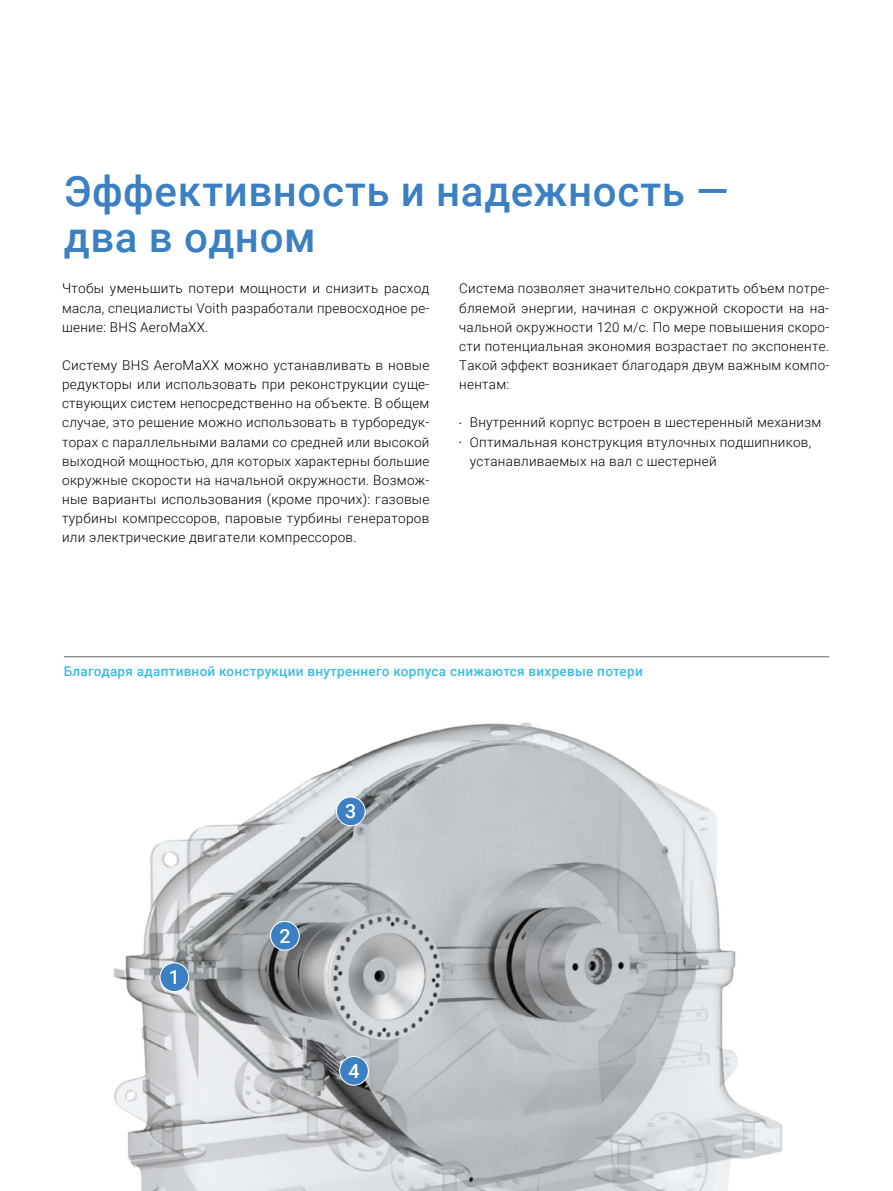
<style>
.page{position:relative;width:893px;height:1191px;background:#fff}
.page>*{position:absolute;margin:0;border:0;box-sizing:border-box;transform-origin:0 0}
.t1{font:500 42px/46.2px "Roboto";letter-spacing:.015em;color:#3b80c2}
.t2{font:500 19.5px "Roboto";color:#fff}
.t3{font:300 13.5px/19.2px "Roboto";letter-spacing:.02em;color:#000;text-align:justify}
.t4{font:500 13.5px "Roboto";letter-spacing:.02em;color:#37bde0}
.s1{font-size:7.5px}
</style>
<div class="page">
<img style="left:114px;top:722px;width:669px;height:469px">
<div style="left:160px;top:963px;width:29px;height:28px;background:#3b80c2;border-radius:50%"></div>
<div style="left:159px;top:962px;width:30px;height:30px;border:1px solid #fff;border-radius:50%"></div>
<div style="left:271px;top:921px;width:28px;height:29px;background:#3b80c2;border-radius:50%"></div>
<div style="left:270px;top:921px;width:30px;height:29px;border:1px solid #fff;border-radius:50%"></div>
<div style="left:336px;top:797px;width:29px;height:28px;background:#3b80c2;border-radius:50%"></div>
<div style="left:336px;top:796px;width:30px;height:30px;border:1px solid #fff;border-radius:50%"></div>
<div style="left:340px;top:1056px;width:28px;height:29px;background:#3b80c2;border-radius:50%"></div>
<div style="left:339px;top:1056px;width:30px;height:29px;border:1px solid #fff;border-radius:50%"></div>
<hr style="left:64px;top:656px;width:765px;height:1px;background:#68676c">
<h1 class="t1" style="left:64px;top:166px;width:666px">Эффективность и надежность — два в одном</h1>
<p class="t3" style="left:459px;top:278px;width:371px">Система позволяет значительно сократить объем потре&shy;бляемой энергии, начиная с окружной скорости на на&shy;чальной окружности 120 м/с. По мере повышения скоро&shy;сти потенциальная экономия возрастает по экспоненте.<br>Такой эффект возникает благодаря двум важным компо&shy;нентам:</p>
<p class="t3" style="left:459px;top:412px;width:364px"><span class="s1">•</span> Внутренний корпус встроен в шестеренный механизм</p>
<p class="t3" style="left:470px;top:432px;width:343px;text-indent:-11px"><span class="s1">•</span> Оптимальная конструкция втулочных подшипников, устанавливаемых на вал с шестерней</p>
<p class="t3" style="left:62px;top:278px;width:369px">Чтобы уменьшить потери мощности и снизить расход масла, специалисты Voith разработали превосходное ре&shy;шение: BHS AeroMaXX.</p>
<p class="t3" style="left:62px;top:355px;width:369px">Систему BHS AeroMaXX можно устанавливать в новые редукторы или использовать при реконструкции суще&shy;ствующих систем непосредственно на объекте. В общем случае, это решение можно использовать в турборедук&shy;торах с параллельными валами со средней или высокой выходной мощностью, для которых характерны большие окружные скорости на начальной окружности. Возмож&shy;ные варианты использования (кроме прочих): газовые турбины компрессоров, паровые турбины генераторов или электрические двигатели компрессоров.</p>
<p class="t4" style="left:64px;top:662px;width:580px">Благодаря адаптивной конструкции внутреннего корпуса снижаются вихревые потери</p>
<h2 class="t2" style="left:169px;top:963px;width:13px">1</h2>
<h2 class="t2" style="left:279px;top:922px;width:13px">2</h2>
<h2 class="t2" style="left:345px;top:797px;width:13px">3</h2>
<h2 class="t2" style="left:348px;top:1057px;width:13px">4</h2>
</div>
